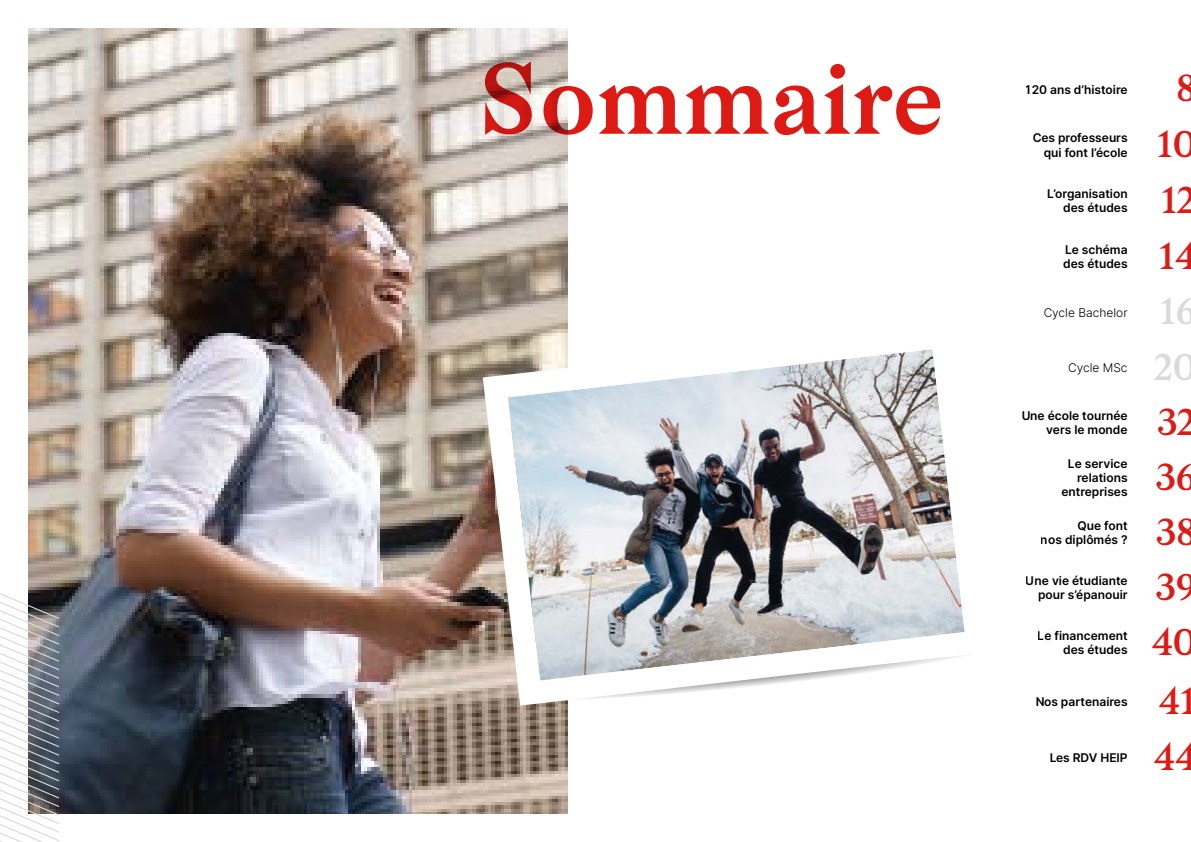
<style>
.page{position:relative;width:1191px;height:842px;background:#fff}
.page>*{position:absolute;margin:0;border:0;box-sizing:border-box;transform-origin:0 0}
.t1{font:97.6px "Bagnard";color:#de1a15}
.t2{font:36px "Bagnard";color:#de1a15}
.t3{font:36px "Bagnard";color:#dadada}
.t4{font:12px/14.4px "Inter";color:#000;text-align:right}
.t5{font:300 12px "Inter";color:#000}
</style>
<div class="page">
<img style="left:28px;top:28px;width:539px;height:786px">
<svg style="left:0;top:574px;width:60px;height:268px"></svg>
<img style="left:470px;top:311px;width:495px;height:407px">
<h1 class="t1" style="left:477px;top:39px;width:467px">Sommaire</h1>
<p class="t4" style="left:1026px;top:82px;width:103px">120 ans d’histoire</p>
<h2 class="t2" style="left:1176px;top:67px;width:22px">8</h2>
<p class="t4" style="left:1032px;top:130px;width:97px">Ces professeurs qui font l’école</p>
<h2 class="t2" style="left:1156px;top:122px;width:41px">10</h2>
<p class="t4" style="left:1047px;top:186px;width:82px">L’organisation des études</p>
<h2 class="t2" style="left:1161px;top:178px;width:37px">12</h2>
<p class="t4" style="left:1063px;top:242px;width:66px;text-align:left">Le schéma des études</p>
<h2 class="t2" style="left:1158px;top:234px;width:39px">14</h2>
<p class="t5" style="left:1043px;top:303px;width:86px">Cycle Bachelor</p>
<h2 class="t3" style="left:1159px;top:289px;width:38px">16</h2>
<p class="t5" style="left:1068px;top:359px;width:61px">Cycle MSc</p>
<h2 class="t3" style="left:1154px;top:345px;width:43px">20</h2>
<p class="t4" style="left:1021px;top:408px;width:108px">Une école tournée vers le monde</p>
<h2 class="t2" style="left:1157px;top:400px;width:41px">32</h2>
<p class="t4" style="left:1061px;top:456px;width:68px">Le service relations entreprises</p>
<h2 class="t2" style="left:1155px;top:455px;width:42px">36</h2>
<p class="t4" style="left:1040px;top:518px;width:88px">Que font<br>nos diplômés ?</p>
<h2 class="t2" style="left:1156px;top:510px;width:42px">38</h2>
<p class="t4" style="left:1025px;top:573px;width:103px">Une vie étudiante pour s’épanouir</p>
<h2 class="t2" style="left:1155px;top:565px;width:42px">39</h2>
<p class="t4" style="left:1037px;top:628px;width:91px">Le financement des études</p>
<h2 class="t2" style="left:1152px;top:620px;width:46px">40</h2>
<p class="t4" style="left:1035px;top:695px;width:94px">Nos partenaires</p>
<h2 class="t2" style="left:1158px;top:679px;width:39px">41</h2>
<p class="t4" style="left:1049px;top:750px;width:80px">Les RDV HEIP</p>
<h2 class="t2" style="left:1153px;top:735px;width:44px">44</h2>
</div>
